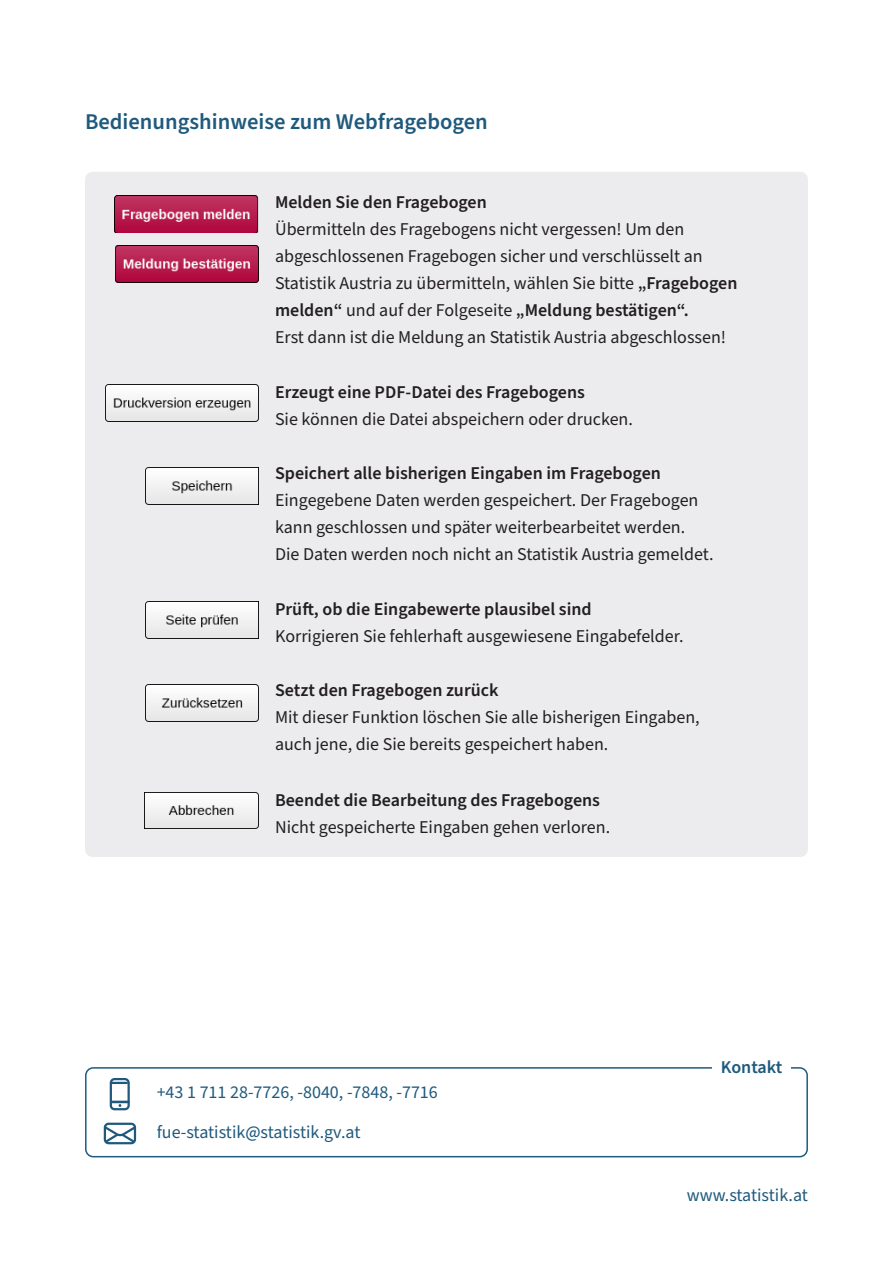
<style>
.page{position:relative;width:893px;height:1263px;background:#fff}
.page>*{position:absolute;margin:0;border:0;box-sizing:border-box;transform-origin:0 0}
.Headline{font:600 22.5px "Source Sans Pro";color:#1f5a7d}
.Fließtext{font:18px/27px "Source Sans Pro";color:#231f20}
.Fließtext-2{font:18px "Source Sans Pro";color:#1f5a7d}
.Fließtext-3{font:600 18px "Source Sans Pro";letter-spacing:-.005em;color:#1f5a7d}
.s1{font-weight:600}
</style>
<div class="page">
<div style="left:85px;top:172px;width:723px;height:685px;background:#ececee;border-radius:8px"></div>
<img style="left:146px;top:601px;width:112px;height:37px">
<img style="left:114px;top:196px;width:144px;height:37px">
<img style="left:115px;top:245px;width:143px;height:38px">
<img style="left:105px;top:384px;width:153px;height:37px">
<img style="left:146px;top:467px;width:112px;height:37px">
<img style="left:146px;top:684px;width:112px;height:37px">
<img style="left:145px;top:792px;width:113px;height:37px">
<div style="left:85px;top:1067px;width:723px;height:90px;border:2px solid #1f5a7d;border-radius:8px"></div>
<div style="left:110px;top:1078px;width:20px;height:32px;border:2px solid #1f5a7d;border-radius:4px"></div>
<hr style="left:110px;top:1101px;width:20px;height:2px;background:#1f5a7d">
<svg style="left:111px;top:1082px;width:17px;height:2px"></svg>
<div style="left:104px;top:1123px;width:32px;height:21px;border:2px solid #1f5a7d;border-radius:4px"></div>
<svg style="left:103px;top:1124px;width:34px;height:21px"></svg>
<div style="left:712px;top:1060px;width:79px;height:13px;background:#fff"></div>
<p class="Headline" style="left:85px;top:107px;width:404px">Bedienungshinweise zum Webfragebogen</p>
<p class="Fließtext" style="left:275px;top:189px;width:464px"><span class="s1">Melden Sie den Fragebogen<br></span>Übermitteln des Fragebogens nicht vergessen! Um den abgeschlossenen Fragebogen sicher und verschlüsselt an Statistik Austria zu übermitteln, wählen Sie bitte <span class="s1">„Fragebogen melden“</span> und auf der Folgeseite <span class="s1">„Meldung bestätigen“.<br></span>Erst dann ist die Meldung an Statistik Austria abgeschlossen!</p>
<p class="Fließtext" style="left:275px;top:379px;width:359px"><span class="s1">Erzeugt eine PDF-Datei des Fragebogens<br></span>Sie können die Datei abspeichern oder drucken.</p>
<p class="Fließtext" style="left:275px;top:460px;width:440px"><span class="s1">Speichert alle bisherigen Eingaben im Fragebogen </span>Eingegebene Daten werden gespeichert. Der Fragebogen kann geschlossen und später weiterbearbeitet werden.<br>Die Daten werden noch nicht an Statistik Austria gemeldet.</p>
<p class="Fließtext" style="left:275px;top:596px;width:410px"><span class="s1">Prüft, ob die Eingabewerte plausibel sind<br></span>Korrigieren Sie fehlerhaft ausgewiesene Eingabefelder.</p>
<p class="Fließtext" style="left:275px;top:677px;width:426px"><span class="s1">Setzt den Fragebogen zurück<br></span>Mit dieser Funktion löschen Sie alle bisherigen Eingaben, auch jene, die Sie bereits gespeichert haben.</p>
<p class="Fließtext" style="left:275px;top:787px;width:337px"><span class="s1">Beendet die Bearbeitung des Fragebogens<br></span>Nicht gespeicherte Eingaben gehen verloren.</p>
<p class="Fließtext-2" style="left:157px;top:1080px;width:283px">+43 1 711 28-7726, -8040, -7848, -7716</p>
<p class="Fließtext-2" style="left:157px;top:1120px;width:205px">fue-statistik@statistik.gv.at</p>
<p class="Fließtext-3" style="left:721px;top:1055px;width:63px">Kontakt</p>
<p class="Fließtext-2" style="left:687px;top:1183px;width:123px">www.statistik.at</p>
</div>
